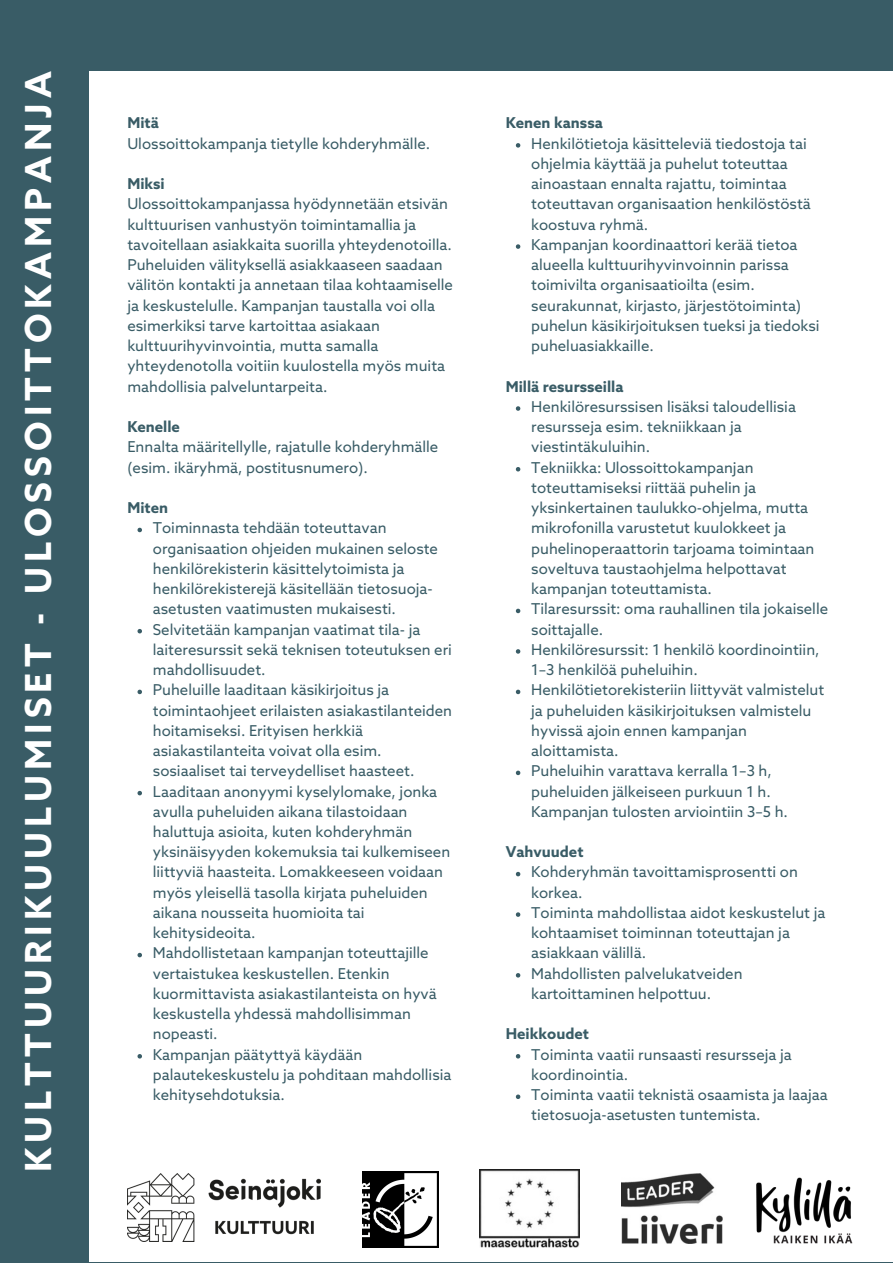
<style>
.page{position:relative;width:893px;height:1264px;background:#fff}
.page>*{position:absolute;margin:0;border:0;box-sizing:border-box;transform-origin:0 0}
.t1{font:700 36px "Azo Sans";letter-spacing:.14em;color:#fff}
.t2{font:15px/20.2px "Azo Sans";color:#395c66}
.t3{font:700 15px "Azo Sans";color:#395c66}
</style>
<div class="page">
<div style="left:0;top:0;width:892px;height:1262px;background:#395c66"></div>
<div style="left:89px;top:71px;width:803px;height:1191px;background:#fff"></div>
<img style="left:127px;top:1173px;width:194px;height:68px">
<img style="left:756px;top:1177px;width:97px;height:67px">
<img style="left:621px;top:1173px;width:101px;height:70px">
<img style="left:479px;top:1169px;width:101px;height:78px">
<img style="left:363px;top:1171px;width:75px;height:76px">
<svg style="left:137px;top:527px;width:5px;height:5px"></svg>
<svg style="left:137px;top:629px;width:5px;height:4px"></svg>
<svg style="left:137px;top:689px;width:5px;height:5px"></svg>
<svg style="left:137px;top:791px;width:5px;height:4px"></svg>
<svg style="left:137px;top:952px;width:5px;height:5px"></svg>
<svg style="left:137px;top:1054px;width:5px;height:4px"></svg>
<svg style="left:516px;top:143px;width:4px;height:5px"></svg>
<svg style="left:516px;top:244px;width:4px;height:5px"></svg>
<svg style="left:516px;top:406px;width:4px;height:5px"></svg>
<svg style="left:516px;top:467px;width:4px;height:4px"></svg>
<svg style="left:516px;top:608px;width:4px;height:5px"></svg>
<svg style="left:516px;top:649px;width:4px;height:4px"></svg>
<svg style="left:516px;top:689px;width:4px;height:5px"></svg>
<svg style="left:516px;top:770px;width:4px;height:5px"></svg>
<svg style="left:516px;top:871px;width:4px;height:5px"></svg>
<svg style="left:516px;top:912px;width:4px;height:4px"></svg>
<svg style="left:516px;top:973px;width:4px;height:4px"></svg>
<svg style="left:516px;top:1054px;width:4px;height:4px"></svg>
<svg style="left:516px;top:1094px;width:4px;height:4px"></svg>
<h1 class="t1" style="left:20px;top:1171px;width:1102px;rotate:-90deg">KULTTUURIKUULUMISET - ULOSSOITTOKAMPANJA</h1>
<p class="t3" style="left:127px;top:115px;width:33px">Mitä</p>
<p class="t2" style="left:127px;top:134px;width:304px">Ulossoittokampanja tietylle kohderyhmälle.</p>
<p class="t3" style="left:127px;top:176px;width:39px">Miksi</p>
<p class="t2" style="left:127px;top:195px;width:327px">Ulossoittokampanjassa hyödynnetään etsivän kulttuurisen vanhustyön toimintamallia ja tavoitellaan asiakkaita suorilla yhteydenotoilla.<br>Puheluiden välityksellä asiakkaaseen saadaan välitön kontakti ja annetaan tilaa kohtaamiselle ja keskustelulle. Kampanjan taustalla voi olla esimerkiksi tarve kartoittaa asiakaan kulttuurihyvinvointia, mutta samalla yhteydenotolla voitiin kuulostella myös muita mahdollisia palveluntarpeita.</p>
<p class="t3" style="left:127px;top:419px;width:54px">Kenelle</p>
<p class="t2" style="left:127px;top:438px;width:312px">Ennalta määritellylle, rajatulle kohderyhmälle (esim. ikäryhmä, postitusnumero).</p>
<p class="t3" style="left:127px;top:500px;width:42px">Miten</p>
<p class="t2" style="left:153px;top:519px;width:301px">Toiminnasta tehdään toteuttavan organisaation ohjeiden mukainen seloste henkilörekisterin käsittelytoimista ja henkilörekisterejä käsitellään tietosuoja&shy;asetusten vaatimusten mukaisesti.<br>Selvitetään kampanjan vaatimat tila- ja laiteresurssit sekä teknisen toteutuksen eri mahdollisuudet.<br>Puheluille laaditaan käsikirjoitus ja toimintaohjeet erilaisten asiakastilanteiden hoitamiseksi. Erityisen herkkiä asiakastilanteita voivat olla esim. sosiaaliset tai terveydelliset haasteet.<br>Laaditaan anonyymi kyselylomake, jonka avulla puheluiden aikana tilastoidaan haluttuja asioita, kuten kohderyhmän yksinäisyyden kokemuksia tai kulkemiseen liittyviä haasteita. Lomakkeeseen voidaan myös yleisellä tasolla kirjata puheluiden aikana nousseita huomioita tai kehitysideoita.<br>Mahdollistetaan kampanjan toteuttajille vertaistukea keskustellen. Etenkin kuormittavista asiakastilanteista on hyvä keskustella yhdessä mahdollisimman nopeasti.<br>Kampanjan päätyttyä käydään palautekeskustelu ja pohditaan mahdollisia kehitysehdotuksia.</p>
<p class="t3" style="left:505px;top:115px;width:99px">Kenen kanssa</p>
<p class="t2" style="left:531px;top:134px;width:290px">Henkilötietoja käsitteleviä tiedostoja tai ohjelmia käyttää ja puhelut toteuttaa ainoastaan ennalta rajattu, toimintaa toteuttavan organisaation henkilöstöstä koostuva ryhmä.<br>Kampanjan koordinaattori kerää tietoa alueella kulttuurihyvinvoinnin parissa toimivilta organisaatioilta (esim. seurakunnat, kirjasto, järjestötoiminta) puhelun käsikirjoituksen tueksi ja tiedoksi puheluasiakkaille.</p>
<p class="t3" style="left:505px;top:378px;width:119px">Millä resursseilla</p>
<p class="t2" style="left:531px;top:397px;width:298px">Henkilöresurssisen lisäksi taloudellisia resursseja esim. tekniikkaan ja viestintäkuluihin.<br>Tekniikka: Ulossoittokampanjan toteuttamiseksi riittää puhelin ja yksinkertainen taulukko-ohjelma, mutta mikrofonilla varustetut kuulokkeet ja puhelinoperaattorin tarjoama toimintaan soveltuva taustaohjelma helpottavat kampanjan toteuttamista.<br>Tilaresurssit: oma rauhallinen tila jokaiselle soittajalle.<br>Henkilöresurssit: 1 henkilö koordinointiin, 1–3 henkilöä puheluihin.<br>Henkilötietorekisteriin liittyvät valmistelut ja puheluiden käsikirjoituksen valmistelu hyvissä ajoin ennen kampanjan aloittamista.<br>Puheluihin varattava kerralla 1–3 h, puheluiden jälkeiseen purkuun 1 h.<br>Kampanjan tulosten arviointiin 3–5 h.</p>
<p class="t3" style="left:505px;top:844px;width:79px">Vahvuudet</p>
<p class="t2" style="left:531px;top:863px;width:296px">Kohderyhmän tavoittamisprosentti on korkea.<br>Toiminta mahdollistaa aidot keskustelut ja kohtaamiset toiminnan toteuttajan ja asiakkaan välillä.<br>Mahdollisten palvelukatveiden kartoittaminen helpottuu.</p>
<p class="t3" style="left:505px;top:1026px;width:85px">Heikkoudet</p>
<p class="t2" style="left:531px;top:1045px;width:298px">Toiminta vaatii runsaasti resursseja ja koordinointia.<br>Toiminta vaatii teknistä osaamista ja laajaa tietosuoja-asetusten tuntemista.</p>
</div>
